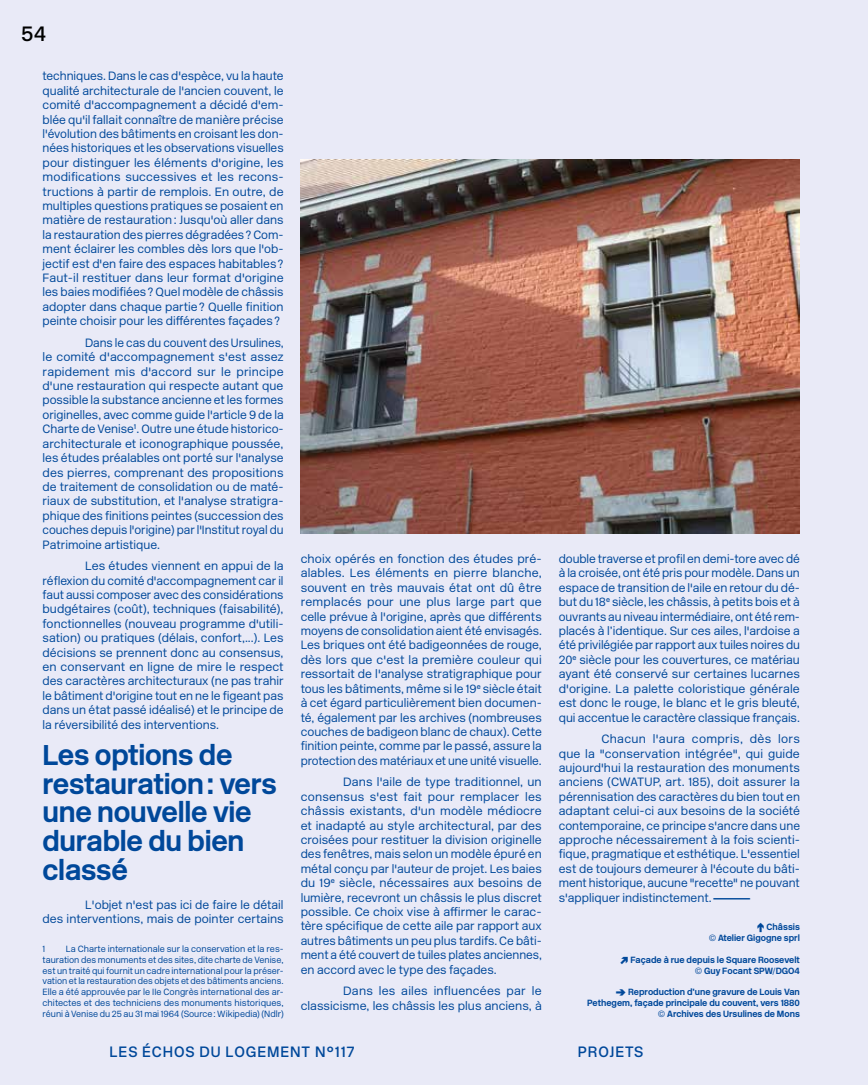
<style>
.page{position:relative;width:868px;height:1085px;background:#fff}
.page>*{position:absolute;margin:0;border:0;box-sizing:border-box;transform-origin:0 0}
.t1{font:700 28.5px/28.8px "New Rail Alphabet";letter-spacing:-.01em;color:#00489a}
.t2{font:500 21px "New Rail Alphabet";color:#000}
.t3{font:500 15px "New Rail Alphabet";letter-spacing:.06em;color:#00489a}
.t4{font:300 12px/14.4px "New Rail Alphabet";color:#00489a;text-align:justify}
.t5{font:300 9px/10.8px "New Rail Alphabet";color:#00489a;text-align:justify}
.t6{font:700 9px/10.8px "New Rail Alphabet";color:#00489a;text-align:right}
</style>
<div class="page">
<div style="left:0;top:0;width:867px;height:1084px;background:#e9eaf7"></div>
<img style="left:300px;top:159px;width:499px;height:375px">
<h2 class="t2" style="left:21px;top:20px;width:26px">54</h2>
<p class="t4" style="left:43px;top:69px;width:243px">techniques. Dans le cas d'espèce, vu la haute qualité architecturale de l'ancien couvent, le comité d'accompagnement a décidé d'em&shy;blée qu'il fallait connaître de manière précise l'évolution des bâtiments en croisant les don&shy;nées historiques et les observations visuelles pour distinguer les éléments d'origine, les modifications successives et les recons&shy;tructions à partir de remplois. En outre, de multiples questions pratiques se posaient en matière de restauration: Jusqu'où aller dans la restauration des pierres dégradées? Com&shy;ment éclairer les combles dès lors que l'ob&shy;jectif est d'en faire des espaces habitables?<br>Faut-il restituer dans leur format d'origine les baies modifiées? Quel modèle de châssis adopter dans chaque partie? Quelle finition peinte choisir pour les différentes façades?</p>
<p class="t4" style="left:43px;top:335px;width:243px;text-indent:43px">Dans le cas du couvent des Ursulines, le comité d'accompagnement s'est assez rapidement mis d'accord sur le principe d'une restauration qui respecte autant que possible la substance ancienne et les formes originelles, avec comme guide l'article 9 de la Charte de Venise<sup>1</sup>. Outre une étude historico&shy;architecturale et iconographique poussée, les études préalables ont porté sur l'analyse des pierres, comprenant des propositions de traitement de consolidation ou de maté&shy;riaux de substitution, et l'analyse stratigra&shy;phique des finitions peintes (succession des couches depuis l'origine) par l'Institut royal du Patrimoine artistique.</p>
<p class="t4" style="left:43px;top:558px;width:243px;text-indent:43px">Les études viennent en appui de la réflexion du comité d'accompagnement car il faut aussi composer avec des considérations budgétaires (coût), techniques (faisabilité), fonctionnelles (nouveau programme d'utili&shy;sation) ou pratiques (délais, confort,...). Les décisions se prennent donc au consensus, en conservant en ligne de mire le respect des caractères architecturaux (ne pas trahir le bâtiment d'origine tout en ne le figeant pas dans un état passé idéalisé) et le principe de la réversibilité des interventions.</p>
<h1 class="t1" style="left:43px;top:740px;width:236px">Les options de restauration: vers une nouvelle vie durable du bien classé</h1>
<p class="t4" style="left:43px;top:897px;width:243px;text-align:right">L'objet n'est pas ici de faire le détail<br>des interventions, mais de pointer certains</p>
<p class="t5" style="left:43px;top:943px;width:4px">1</p>
<p class="t5" style="left:43px;top:943px;width:242px;text-indent:23px">La Charte internationale sur la conservation et la res&shy;tauration des monuments et des sites, dite charte de Venise, est un traité qui fournit un cadre international pour la préser&shy;vation et la restauration des objets et des bâtiments anciens.<br>Elle a été approuvée par le IIe Congrès international des ar&shy;chitectes et des techniciens des monuments historiques, réuni à Venise du 25 au 31 mai 1964 (Source: Wikipedia) (Ndlr)</p>
<p class="t4" style="left:300px;top:551px;width:243px">choix opérés en fonction des études pré&shy;alables. Les éléments en pierre blanche, souvent en très mauvais état ont dû être remplacés pour une plus large part que celle prévue à l'origine, après que différents moyens de consolidation aient été envisagés.<br>Les briques ont été badigeonnées de rouge, dès lors que c'est la première couleur qui ressortait de l'analyse stratigraphique pour tous les bâtiments, même si le 19<sup>e</sup> siècle était à cet égard particulièrement bien documen&shy;té, également par les archives (nombreuses couches de badigeon blanc de chaux). Cette finition peinte, comme par le passé, assure la protection des matériaux et une unité visuelle.</p>
<p class="t4" style="left:300px;top:774px;width:243px;text-indent:43px">Dans l'aile de type traditionnel, un consensus s'est fait pour remplacer les châssis existants, d'un modèle médiocre et inadapté au style architectural, par des croisées pour restituer la division originelle des fenêtres, mais selon un modèle épuré en métal conçu par l'auteur de projet. Les baies du 19<sup>e</sup> siècle, nécessaires aux besoins de lumière, recevront un châssis le plus discret possible. Ce choix vise à affirmer le carac&shy;tère spécifique de cette aile par rapport aux autres bâtiments un peu plus tardifs. Ce bâti&shy;ment a été couvert de tuiles plates anciennes, en accord avec le type des façades.</p>
<p class="t4" style="left:300px;top:983px;width:243px;text-align:right">Dans les ailes influencées par le classicisme, les châssis les plus anciens, à</p>
<p class="t4" style="left:558px;top:551px;width:243px">double traverse et profil en demi-tore avec dé à la croisée, ont été pris pour modèle. Dans un espace de transition de l'aile en retour du dé&shy;but du 18<sup>e</sup> siècle, les châssis, à petits bois et à ouvrants au niveau intermédiaire, ont été rem&shy;placés à l’identique. Sur ces ailes, l'ardoise a été privilégiée par rapport aux tuiles noires du 20<sup>e</sup> siècle pour les couvertures, ce matériau ayant été conservé sur certaines lucarnes d'origine. La palette coloristique générale est donc le rouge, le blanc et le gris bleuté, qui accentue le caractère classique français.</p>
<p class="t4" style="left:558px;top:731px;width:243px;text-indent:43px">Chacun l'aura compris, dès lors que la "conservation intégrée", qui guide aujourd'hui la restauration des monuments anciens (CWATUP, art. 185), doit assurer la pérennisation des caractères du bien tout en adaptant celui-ci aux besoins de la société contemporaine, ce principe s'ancre dans une approche nécessairement à la fois scienti&shy;fique, pragmatique et esthétique. L'essentiel est de toujours demeurer à l'écoute du bâti&shy;ment historique, aucune "recette" ne pouvant s'appliquer indistinctement.</p>
<p class="t6" style="left:708px;top:921px;width:93px">Châssis<br>© Atelier Gigogne sprl</p>
<p class="t6" style="left:630px;top:954px;width:171px">Façade à rue depuis le Square Roosevelt © Guy Focant SPW/DGO4</p>
<p class="t6" style="left:587px;top:986px;width:214px">&gt; Reproduction d’une gravure de Louis Van<br>Pethegem, façade principale du couvent, vers 1880 © Archives des Ursulines de Mons</p>
<p class="t3" style="left:109px;top:1041px;width:247px">LES ÉCHOS DU LOGEMENT N°117</p>
<p class="t3" style="left:577px;top:1041px;width:67px">PROJETS</p>
</div>
